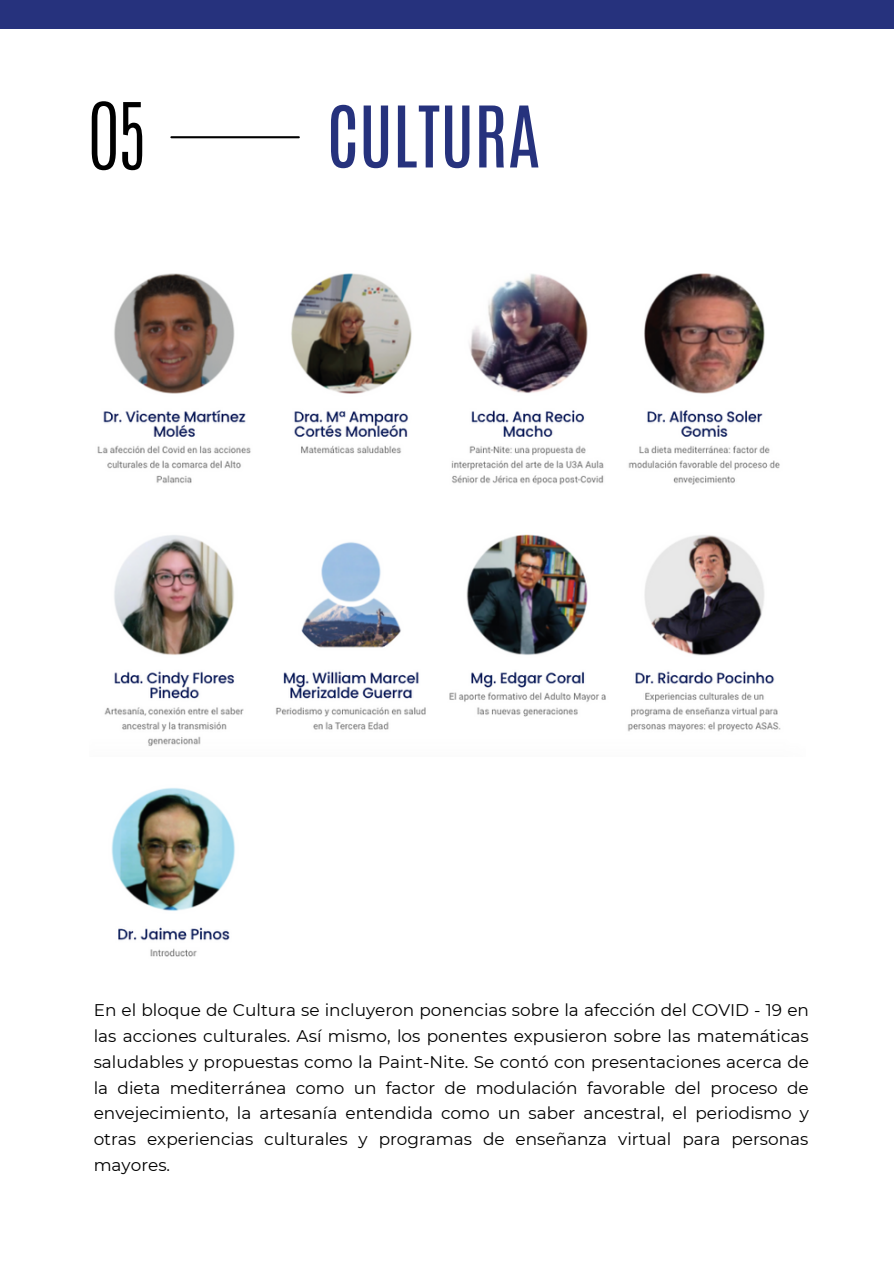
<style>
.page{position:relative;width:894px;height:1264px;background:#fff}
.page>*{position:absolute;margin:0;border:0;box-sizing:border-box;transform-origin:0 0}
.t1{font:300 78.3px "Antonio";color:#000}
.t2{font:72px "Antonio";color:#26327d}
.t3{font:16.95px/26px "Montserrat";color:#000;text-align:justify}
</style>
<div class="page">
<div style="left:0;top:0;width:893px;height:28px;background:#26327d"></div>
<hr style="left:171px;top:136px;width:128px;height:2px;background:#000">
<img style="left:97px;top:273px;width:684px;height:473px">
<img style="left:111px;top:788px;width:124px;height:169px">
<p class="t1" style="left:89px;top:80px;width:59px">05</p>
<p class="t2" style="left:326px;top:85px;width:215px">CULTURA</p>
<p class="t3" style="left:94px;top:996px;width:716px">En el bloque de Cultura se incluyeron ponencias sobre la afección del COVID - 19 en las acciones culturales. Así mismo, los ponentes expusieron sobre las matemáticas saludables y propuestas como la Paint-Nite. Se contó con presentaciones acerca de la dieta mediterránea como un factor de modulación favorable del proceso de envejecimiento, la artesanía entendida como un saber ancestral, el periodismo y otras experiencias culturales y programas de enseñanza virtual para personas mayores.</p>
</div>
